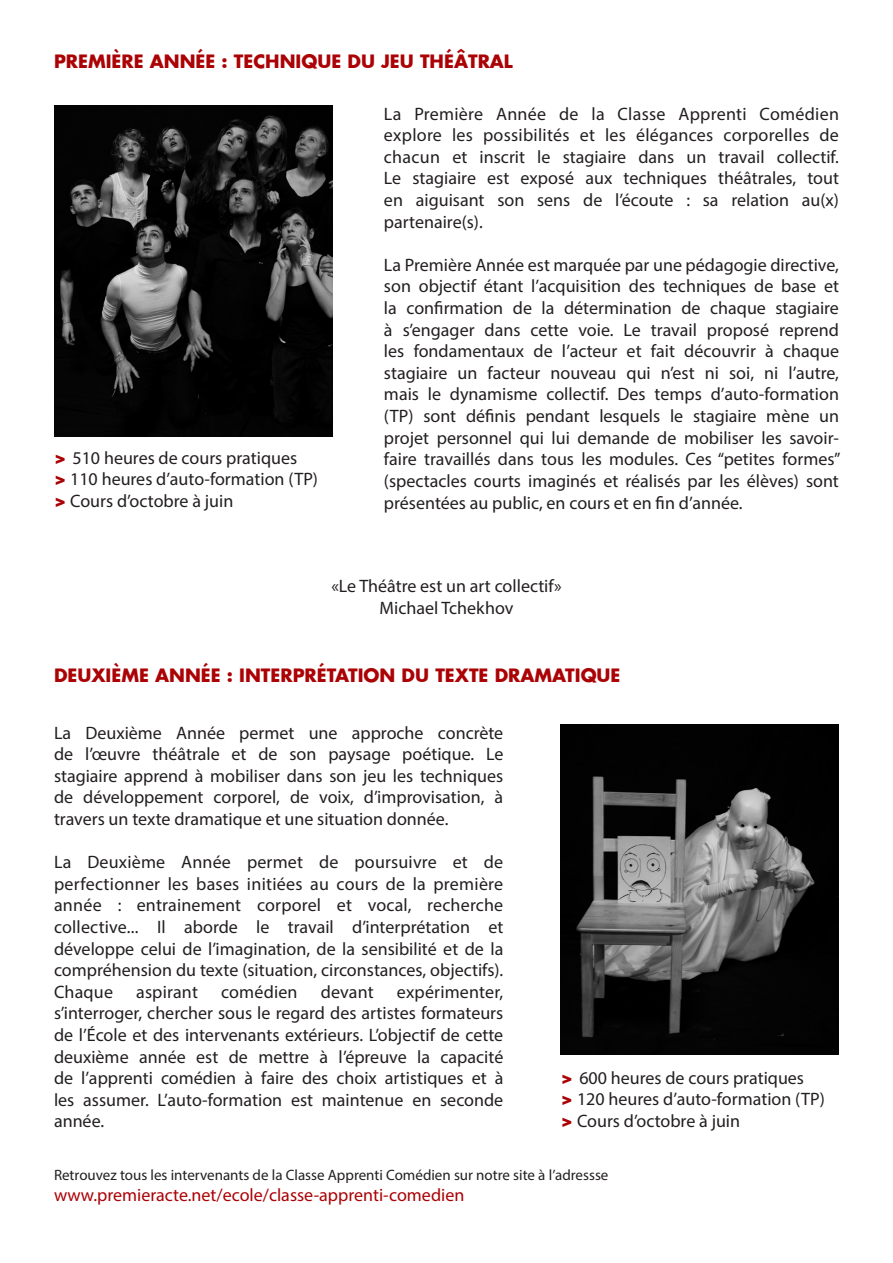
<style>
.page{position:relative;width:893px;height:1263px;background:#fff}
.page>*{position:absolute;margin:0;border:0;box-sizing:border-box;transform-origin:0 0}
.t1{font:18px/21.6px "Myriad Pro";color:#231f20;text-align:justify}
.t2{font:700 18px "Futura";color:#ab0205}
.t3{font:18px "Myriad Pro";color:#ab0205}
.t4{font:15px "Myriad Pro";color:#231f20}
.s1{font-family:"Futura";font-weight:700;color:#ab0205}
</style>
<div class="page">
<img style="left:54px;top:106px;width:278px;height:330px">
<img style="left:561px;top:724px;width:278px;height:331px">
<p class="t2" style="left:54px;top:49px;width:460px">PREMIÈRE ANNÉE : TECHNIQUE DU JEU THÉÂTRAL</p>
<p class="t1" style="left:54px;top:447px;width:245px"><span class="s1">&gt;</span> 510 heures de cours pratiques</p>
<p class="t1" style="left:54px;top:468px;width:266px"><span class="s1">&gt;</span> 110 heures d’auto-formation (TP)</p>
<p class="t1" style="left:54px;top:490px;width:181px"><span class="s1">&gt;</span> Cours d’octobre à juin</p>
<p class="t1" style="left:384px;top:103px;width:457px">La Première Année de la Classe Apprenti Comédien explore les possibilités et les élégances corporelles de chacun et inscrit le stagiaire dans un travail collectif.<br>Le stagiaire est exposé aux techniques théâtrales, tout en aiguisant son sens de l’écoute : sa relation au(x) partenaire(s).</p>
<p class="t1" style="left:384px;top:254px;width:458px">La Première Année est marquée par une pédagogie directive, son objectif étant l’acquisition des techniques de base et la confirmation de la détermination de chaque stagiaire à s’engager dans cette voie. Le travail proposé reprend les fondamentaux de l’acteur et fait découvrir à chaque stagiaire un facteur nouveau qui n’est ni soi, ni l’autre, mais le dynamisme collectif. Des temps d’auto-formation (TP) sont définis pendant lesquels le stagiaire mène un projet personnel qui lui demande de mobiliser les savoir&shy;faire travaillés dans tous les modules. Ces “petites formes” (spectacles courts imaginés et réalisés par les élèves) sont présentées au public, en cours et en fin d’année.</p>
<p class="t1" style="left:331px;top:575px;width:232px">«Le Théâtre est un art collectif»</p>
<p class="t1" style="left:380px;top:597px;width:135px">Michael Tchekhov</p>
<p class="t2" style="left:54px;top:663px;width:568px">DEUXIÈME ANNÉE : INTERPRÉTATION DU TEXTE DRAMATIQUE</p>
<p class="t1" style="left:54px;top:721px;width:451px">La Deuxième Année permet une approche concrète de l’œuvre théâtrale et de son paysage poétique. Le stagiaire apprend à mobiliser dans son jeu les techniques de développement corporel, de voix, d’improvisation, à travers un texte dramatique et une situation donnée.</p>
<p class="t1" style="left:54px;top:851px;width:451px">La Deuxième Année permet de poursuivre et de perfectionner les bases initiées au cours de la première année : entrainement corporel et vocal, recherche collective... Il aborde le travail d’interprétation et développe celui de l’imagination, de la sensibilité et de la compréhension du texte (situation, circonstances, objectifs).<br>Chaque</p>
<p class="t1" style="left:136px;top:981px;width:63px">aspirant</p>
<p class="t1" style="left:221px;top:981px;width:78px">comédien</p>
<p class="t1" style="left:321px;top:981px;width:55px">devant</p>
<p class="t1" style="left:54px;top:981px;width:451px;text-indent:343px">expérimenter, s’interroger, chercher sous le regard des artistes formateurs de l’École et des intervenants extérieurs. L’objectif de cette deuxième année est de mettre à l’épreuve la capacité de l’apprenti comédien à faire des choix artistiques et à les assumer. L’auto-formation est maintenue en seconde année.</p>
<p class="t1" style="left:561px;top:1066px;width:245px"><span class="s1">&gt;</span> 600 heures de cours pratiques</p>
<p class="t1" style="left:561px;top:1088px;width:266px"><span class="s1">&gt;</span> 120 heures d’auto-formation (TP)</p>
<p class="t1" style="left:561px;top:1110px;width:181px"><span class="s1">&gt;</span> Cours d’octobre à juin</p>
<p class="t4" style="left:54px;top:1165px;width:556px">Retrouvez tous les intervenants de la Classe Apprenti Comédien sur notre site à l’adressse</p>
<p class="t3" style="left:54px;top:1184px;width:412px">www.premieracte.net/ecole/classe-apprenti-comedien</p>
</div>
